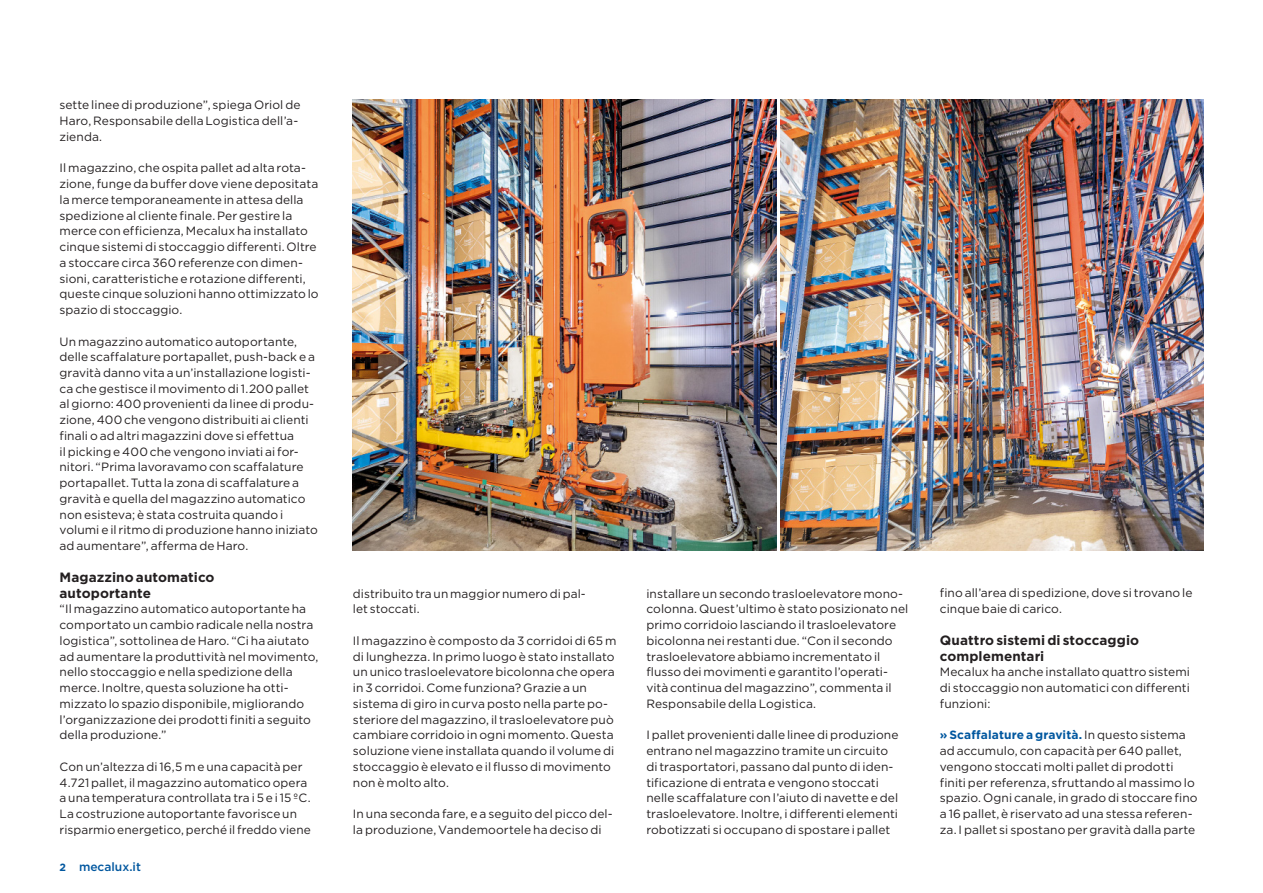
<style>
.page{position:relative;width:1263px;height:893px;background:#fff}
.page>*{position:absolute;margin:0;border:0;box-sizing:border-box;transform-origin:0 0}
.t1{font:700 13.5px/15.8px "Gotham";letter-spacing:.005em;color:#231f20}
.t2{font:12px/15.8px "Gotham";letter-spacing:.005em;color:#231f20}
.t3{font:500 12px "Gotham";color:#01579f}
.s1{font-weight:700;font-size:10.5px}
.s2{font-weight:700;color:#01579f}
</style>
<div class="page">
<img style="left:353px;top:100px;width:423px;height:450px">
<img style="left:780px;top:100px;width:423px;height:450px">
<p class="t2" style="left:60px;top:97px;width:242px">sette linee di produzione”, spiega Oriol de<br>Haro, Responsabile della Logistica dell’a&shy;zienda.</p>
<p class="t2" style="left:60px;top:160px;width:261px">Il magazzino, che ospita pallet ad alta rota&shy;zione, funge da buffer dove viene depositata la merce temporaneamente in attesa della spedizione al cliente finale. Per gestire la merce con efficienza, Mecalux ha installato cinque sistemi di stoccaggio differenti. Oltre a stoccare circa 360 referenze con dimen&shy;sioni, caratteristiche e rotazione differenti, queste cinque soluzioni hanno ottimizzato lo spazio di stoccaggio.</p>
<p class="t2" style="left:60px;top:333px;width:260px">Un magazzino automatico autoportante, delle scaffalature portapallet, push-back e a gravità danno vita a un’installazione logisti&shy;ca che gestisce il movimento di 1.200 pallet al giorno: 400 provenienti da linee di produ&shy;zione, 400 che vengono distribuiti ai clienti finali o ad altri magazzini dove si effettua<br>il picking e 400 che vengono inviati ai for&shy;nitori. “Prima lavoravamo con scaffalature portapallet. Tutta la zona di scaffalature a gravità e quella del magazzino automatico non esisteva; è stata costruita quando i volumi e il ritmo di produzione hanno iniziato ad aumentare”, afferma de Haro.</p>
<p class="t1" style="left:60px;top:569px;width:156px">Magazzino automatico autoportante</p>
<p class="t2" style="left:60px;top:601px;width:260px">“Il magazzino automatico autoportante ha comportato un cambio radicale nella nostra logistica”, sottolinea de Haro. “Ci ha aiutato ad aumentare la produttività nel movimento, nello stoccaggio e nella spedizione della merce. Inoltre, questa soluzione ha otti&shy;mizzato lo spazio disponibile, migliorando l’organizzazione dei prodotti finiti a seguito della produzione.”</p>
<p class="t2" style="left:60px;top:758px;width:253px">Con un’altezza di 16,5 m e una capacità per 4.721 pallet, il magazzino automatico opera a una temperatura controllata tra i 5 e i 15 ºC.<br>La costruzione autoportante favorisce un risparmio energetico, perché il freddo viene</p>
<p class="t3" style="left:60px;top:859px;width:83px"><span class="s1">2</span> mecalux.it</p>
<p class="t2" style="left:353px;top:585px;width:234px">distribuito tra un maggior numero di pal&shy;let stoccati.</p>
<p class="t2" style="left:353px;top:632px;width:265px">Il magazzino è composto da 3 corridoi di 65 m di lunghezza. In primo luogo è stato installato un unico trasloelevatore bicolonna che opera in 3 corridoi. Come funziona? Grazie a un sistema di giro in curva posto nella parte po&shy;steriore del magazzino, il trasloelevatore può cambiare corridoio in ogni momento. Questa soluzione viene installata quando il volume di stoccaggio è elevato e il flusso di movimento non è molto alto.</p>
<p class="t2" style="left:353px;top:806px;width:261px">In una seconda fare, e a seguito del picco del&shy;la produzione, Vandemoortele ha deciso di</p>
<p class="t2" style="left:646px;top:585px;width:263px">installare un secondo trasloelevatore mono&shy;colonna. Quest’ultimo è stato posizionato nel primo corridoio lasciando il trasloelevatore bicolonna nei restanti due. “Con il secondo trasloelevatore abbiamo incrementato il flusso dei movimenti e garantito l’operati&shy;vità continua del magazzino”, commenta il Responsabile della Logistica.</p>
<p class="t2" style="left:646px;top:727px;width:254px">I pallet provenienti dalle linee di produzione entrano nel magazzino tramite un circuito di trasportatori, passano dal punto di iden&shy;tificazione di entrata e vengono stoccati nelle scaffalature con l’aiuto di navette e del trasloelevatore. Inoltre, i differenti elementi robotizzati si occupano di spostare i pallet</p>
<p class="t2" style="left:940px;top:585px;width:254px">fino all’area di spedizione, dove si trovano le cinque baie di carico.</p>
<p class="t1" style="left:940px;top:632px;width:201px">Quattro sistemi di stoccaggio complementari</p>
<p class="t2" style="left:940px;top:664px;width:252px;text-align:justify">Mecalux ha anche installato quattro sistemi di stoccaggio non automatici con differenti funzioni:</p>
<p class="t2" style="left:940px;top:727px;width:259px"><span class="s2">» Scaffalature a gravità.</span> In questo sistema ad accumulo, con capacità per 640 pallet, vengono stoccati molti pallet di prodotti finiti per referenza, sfruttando al massimo lo spazio. Ogni canale, in grado di stoccare fino a 16 pallet, è riservato ad una stessa referen&shy;za. I pallet si spostano per gravità dalla parte</p>
</div>
